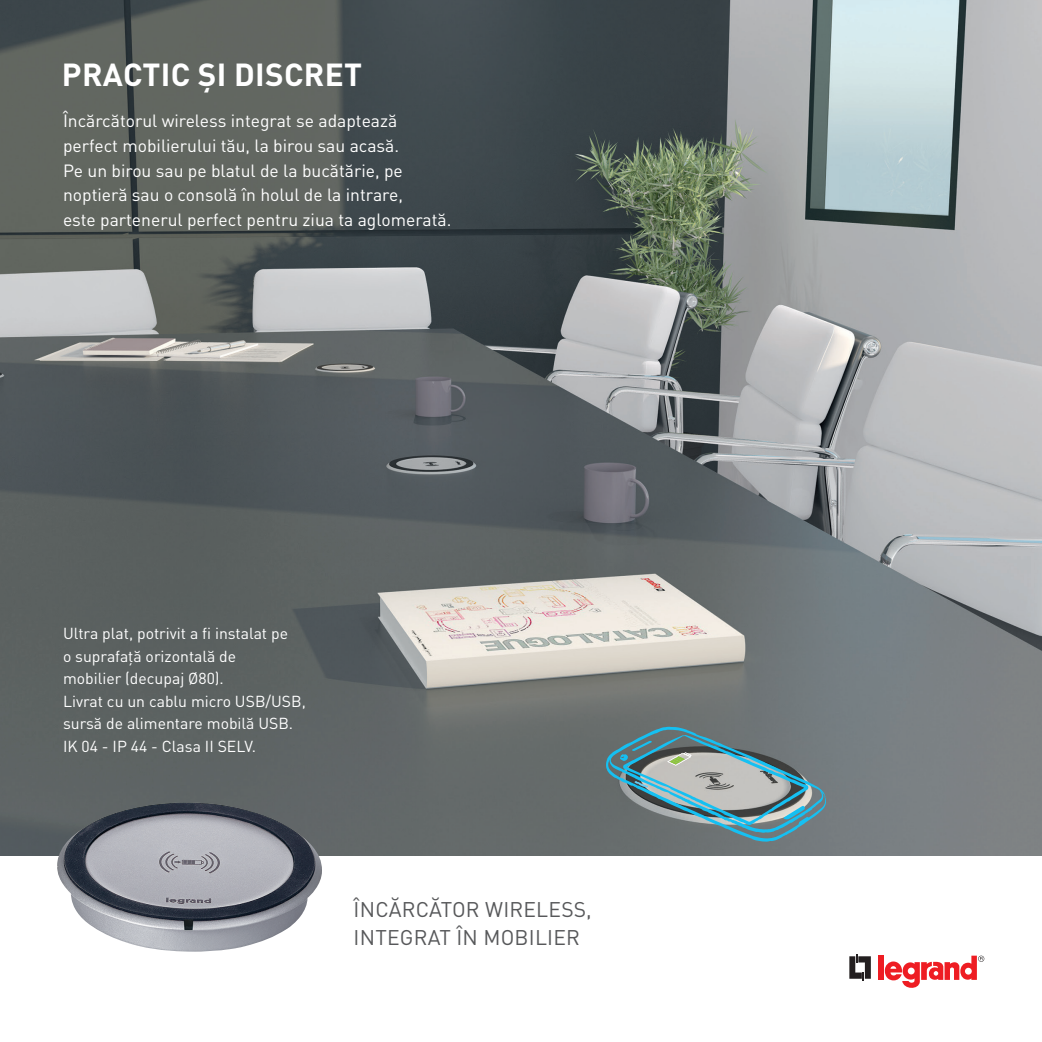
<style>
.page{position:relative;width:1042px;height:1042px;background:#fff}
.page>*{position:absolute;margin:0;border:0;box-sizing:border-box;transform-origin:0 0}
.t1{font:700 31.5px "DIN Pro";letter-spacing:.01em;color:#fff}
.t2{font:21px "DIN Pro";letter-spacing:.01em;color:#57585a}
.t3{font:17.5px "DIN Pro";color:#fff}
.t4{font:15.75px "DIN Pro";color:#fff}
</style>
<div class="page">
<img style="left:0;top:0;width:1042px;height:856px">
<img style="left:57px;top:802px;width:265px;height:149px">
<svg style="left:606px;top:723px;width:220px;height:119px;background:#748c92"></svg>
<svg style="left:849px;top:954px;width:22px;height:26px"></svg>
<div style="left:878px;top:955px;width:6px;height:25px;background:#ee1d23"></div>
<svg style="left:885px;top:955px;width:99px;height:33px"></svg>
<p class="t1" style="left:62px;top:48px;width:302px">PRACTIC ȘI DISCRET</p>
<p class="t3" style="left:63px;top:107px;width:336px">Încărcătorul wireless integrat se adaptează</p>
<p class="t3" style="left:63px;top:132px;width:338px">perfect mobilierului tău, la birou sau acasă.</p>
<p class="t3" style="left:63px;top:156px;width:341px">Pe un birou sau pe blatul de la bucătărie, pe</p>
<p class="t3" style="left:63px;top:181px;width:341px">noptieră sau o consolă în holul de la intrare,</p>
<p class="t3" style="left:63px;top:205px;width:390px">este partenerul perfect pentru ziua ta aglomerată.</p>
<p class="t4" style="left:63px;top:621px;width:226px">Ultra plat, potrivit a fi instalat pe</p>
<p class="t4" style="left:63px;top:644px;width:175px">o suprafață orizontală de</p>
<p class="t4" style="left:63px;top:666px;width:162px">mobilier (decupaj Ø80).</p>
<p class="t4" style="left:63px;top:689px;width:244px">Livrat cu un cablu micro USB/USB,</p>
<p class="t4" style="left:63px;top:711px;width:232px">sursă de alimentare mobilă USB.</p>
<p class="t4" style="left:63px;top:734px;width:194px">IK 04 - IP 44 - Clasa II SELV.</p>
<p class="t2" style="left:354px;top:892px;width:240px">ÎNCĂRCĂTOR WIRELESS,</p>
<p class="t2" style="left:354px;top:920px;width:228px">INTEGRAT ÎN MOBILIER</p>
</div>
